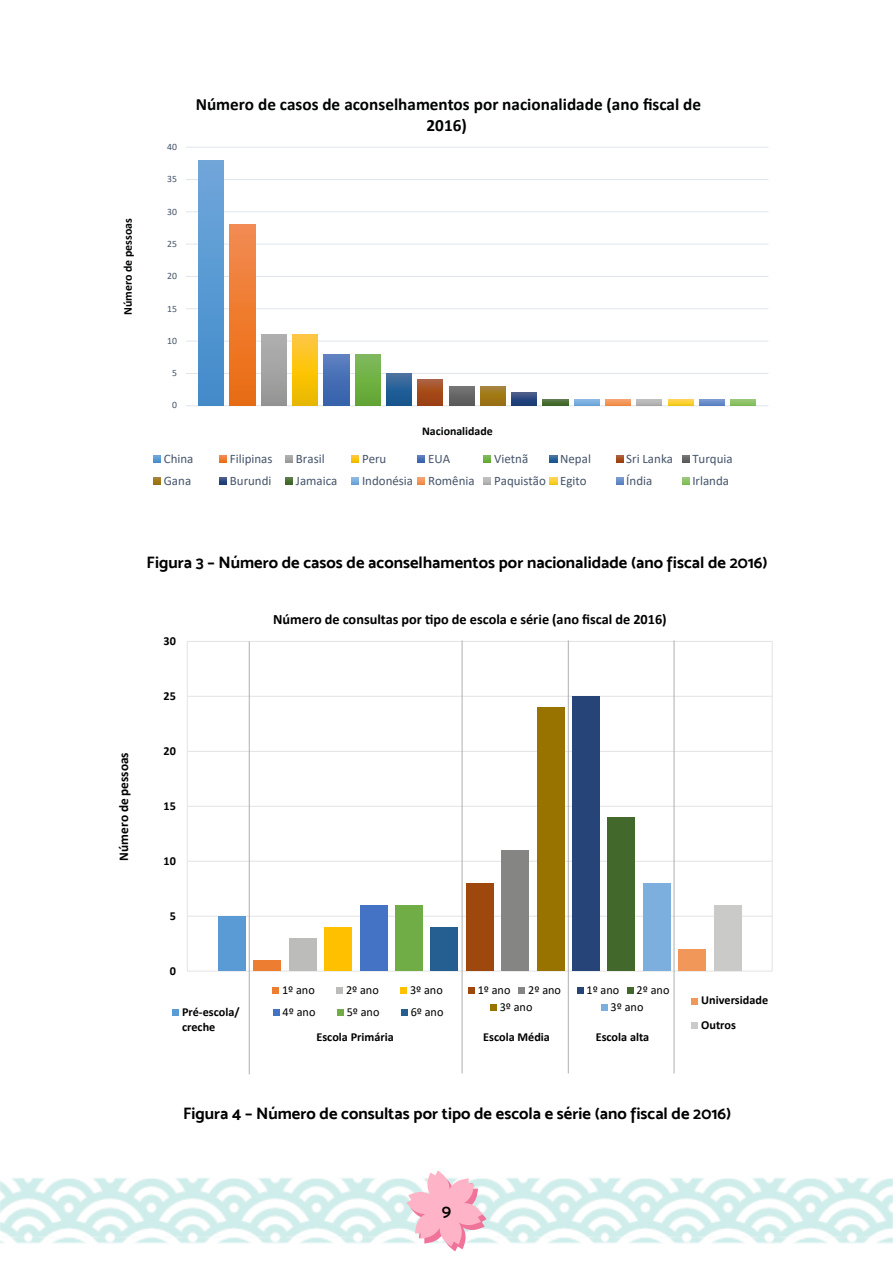
<style>
.page{position:relative;width:893px;height:1263px;background:#fff}
.page>*{position:absolute;margin:0;border:0;box-sizing:border-box;transform-origin:0 0}
.t1{font:18px "Mosk Semi Bold 600";color:#000}
.t2{font:700 17.25px/21.1px "Calibri";color:#010202;text-align:center}
.t3{font:16.5px "Mosk Bold 700";color:#000}
.t4{font:700 14.25px "Calibri";color:#000}
.t5{font:700 13.35px "Calibri";letter-spacing:-.005em;color:#000}
.t6{font:12.9px "Calibri";color:#45546a}
.t7{font:700 12.15px/14.7px "Calibri";color:#000}
.t8{font:12.15px/16.4px "Calibri";letter-spacing:.005em;color:#000}
.t9{font:700 11.85px "Calibri";letter-spacing:-.005em;color:#010202}
.t10{font:9.75px "Calibri";color:#45546a}
</style>
<div class="page">
<img style="left:0;top:1178px;width:893px;height:66px">
<svg style="left:406px;top:1171px;width:80px;height:80px"></svg>
<hr style="left:186px;top:405px;width:582px;height:1px;background:#e0e5eb">
<hr style="left:186px;top:373px;width:582px;height:1px;background:#e0e5eb">
<hr style="left:186px;top:341px;width:582px;height:1px;background:#e0e5eb">
<hr style="left:186px;top:308px;width:582px;height:1px;background:#e0e5eb">
<hr style="left:186px;top:276px;width:582px;height:1px;background:#e0e5eb">
<hr style="left:186px;top:244px;width:582px;height:1px;background:#e0e5eb">
<hr style="left:186px;top:211px;width:582px;height:1px;background:#e0e5eb">
<hr style="left:186px;top:179px;width:582px;height:1px;background:#e0e5eb">
<hr style="left:186px;top:147px;width:582px;height:1px;background:#e0e5eb">
<div style="left:199px;top:160px;width:25px;height:246px;background:linear-gradient(to bottom,#70a7db,#428bcb)"></div>
<div style="left:230px;top:225px;width:25px;height:181px;background:linear-gradient(to bottom,#f38b50,#ea6b10)"></div>
<div style="left:261px;top:335px;width:25px;height:71px;background:linear-gradient(to bottom,#b1b0b1,#959595)"></div>
<svg style="left:293px;top:335px;width:25px;height:71px"></svg>
<div style="left:324px;top:354px;width:25px;height:52px;background:linear-gradient(to bottom,#5d80c0,#3360ab)"></div>
<div style="left:355px;top:354px;width:25px;height:52px;background:linear-gradient(to bottom,#80bb5c,#61a631)"></div>
<svg style="left:386px;top:373px;width:26px;height:33px"></svg>
<div style="left:418px;top:380px;width:25px;height:26px;background:linear-gradient(to bottom,#ad5d32,#9c3c0e)"></div>
<div style="left:449px;top:386px;width:25px;height:20px;background:linear-gradient(to bottom,#757575,#595959)"></div>
<svg style="left:480px;top:386px;width:25px;height:20px"></svg>
<svg style="left:512px;top:393px;width:25px;height:13px"></svg>
<svg style="left:543px;top:399px;width:25px;height:7px"></svg>
<div style="left:574px;top:399px;width:25px;height:7px;background:#7bb0e0"></div>
<svg style="left:605px;top:399px;width:26px;height:7px"></svg>
<div style="left:637px;top:399px;width:25px;height:7px;background:#b9b8b8"></div>
<svg style="left:668px;top:399px;width:25px;height:7px"></svg>
<svg style="left:699px;top:399px;width:26px;height:7px"></svg>
<svg style="left:731px;top:399px;width:25px;height:7px"></svg>
<svg style="left:154px;top:455px;width:7px;height:7px"></svg>
<svg style="left:220px;top:455px;width:7px;height:7px"></svg>
<svg style="left:286px;top:455px;width:7px;height:7px"></svg>
<svg style="left:352px;top:455px;width:7px;height:7px"></svg>
<svg style="left:418px;top:455px;width:7px;height:7px"></svg>
<svg style="left:484px;top:455px;width:7px;height:7px"></svg>
<svg style="left:550px;top:455px;width:7px;height:7px"></svg>
<svg style="left:616px;top:455px;width:7px;height:7px"></svg>
<svg style="left:682px;top:455px;width:7px;height:7px"></svg>
<svg style="left:154px;top:477px;width:7px;height:8px"></svg>
<svg style="left:220px;top:477px;width:7px;height:8px"></svg>
<svg style="left:286px;top:477px;width:7px;height:8px"></svg>
<svg style="left:352px;top:477px;width:7px;height:8px"></svg>
<svg style="left:418px;top:477px;width:7px;height:8px"></svg>
<svg style="left:484px;top:477px;width:7px;height:8px"></svg>
<svg style="left:550px;top:477px;width:7px;height:8px"></svg>
<svg style="left:616px;top:477px;width:7px;height:8px"></svg>
<svg style="left:682px;top:477px;width:7px;height:8px"></svg>
<hr style="left:187px;top:971px;width:585px;height:1px;background:#e3e3e3">
<hr style="left:187px;top:916px;width:585px;height:1px;background:#e3e3e3">
<hr style="left:187px;top:861px;width:585px;height:1px;background:#e3e3e3">
<hr style="left:187px;top:806px;width:585px;height:1px;background:#e3e3e3">
<hr style="left:187px;top:751px;width:585px;height:1px;background:#e3e3e3">
<hr style="left:187px;top:696px;width:585px;height:1px;background:#e3e3e3">
<hr style="left:187px;top:641px;width:585px;height:1px;background:#e3e3e3">
<hr style="left:187px;top:641px;width:1px;height:330px;background:#e3e3e3">
<hr style="left:772px;top:641px;width:1px;height:330px;background:#e3e3e3">
<div style="left:218px;top:916px;width:28px;height:55px;background:#5b9bd5"></div>
<div style="left:253px;top:960px;width:28px;height:11px;background:#ed7d31"></div>
<div style="left:289px;top:938px;width:28px;height:33px;background:#bcbcbb"></div>
<div style="left:324px;top:927px;width:28px;height:44px;background:#ffc000"></div>
<div style="left:359px;top:905px;width:28px;height:66px;background:#4472c4"></div>
<div style="left:395px;top:905px;width:28px;height:66px;background:#70ad47"></div>
<div style="left:430px;top:927px;width:28px;height:44px;background:#255e91"></div>
<div style="left:466px;top:883px;width:28px;height:88px;background:#9e480e"></div>
<div style="left:501px;top:850px;width:28px;height:121px;background:#858584"></div>
<div style="left:537px;top:707px;width:27px;height:264px;background:#997300"></div>
<div style="left:572px;top:696px;width:28px;height:275px;background:#264478"></div>
<div style="left:607px;top:817px;width:28px;height:154px;background:#43682b"></div>
<div style="left:643px;top:883px;width:28px;height:88px;background:#7cafdd"></div>
<div style="left:678px;top:949px;width:28px;height:22px;background:#f1975a"></div>
<div style="left:714px;top:905px;width:28px;height:66px;background:#cacac9"></div>
<div style="left:172px;top:1009px;width:7px;height:7px;background:#5b9bd5"></div>
<div style="left:272px;top:987px;width:7px;height:7px;background:#ed7d31"></div>
<div style="left:336px;top:987px;width:7px;height:7px;background:#bcbcbb"></div>
<div style="left:400px;top:987px;width:7px;height:7px;background:#ffc000"></div>
<div style="left:273px;top:1009px;width:7px;height:6px;background:#4472c4"></div>
<div style="left:337px;top:1009px;width:7px;height:6px;background:#70ad47"></div>
<div style="left:401px;top:1009px;width:7px;height:6px;background:#255e91"></div>
<div style="left:468px;top:987px;width:7px;height:7px;background:#9e480e"></div>
<div style="left:518px;top:987px;width:7px;height:7px;background:#858584"></div>
<div style="left:490px;top:1004px;width:7px;height:6px;background:#997300"></div>
<div style="left:577px;top:987px;width:6px;height:7px;background:#264478"></div>
<div style="left:627px;top:987px;width:7px;height:7px;background:#43682b"></div>
<div style="left:601px;top:1004px;width:7px;height:7px;background:#7cafdd"></div>
<div style="left:691px;top:998px;width:7px;height:6px;background:#f1975a"></div>
<div style="left:691px;top:1022px;width:7px;height:7px;background:#cacac9"></div>
<hr style="left:249px;top:641px;width:1px;height:433px;background:#afafaf">
<hr style="left:462px;top:640px;width:1px;height:433px;background:#afafaf">
<hr style="left:568px;top:640px;width:1px;height:433px;background:#afafaf">
<hr style="left:674px;top:640px;width:1px;height:433px;background:#afafaf">
<p class="t9" style="left:120px;top:315px;width:98px;rotate:-90deg">Número de pessoas</p>
<p class="t10" style="left:167px;top:140px;width:11px">40</p>
<p class="t10" style="left:167px;top:172px;width:11px">35</p>
<p class="t10" style="left:167px;top:205px;width:11px">30</p>
<p class="t10" style="left:167px;top:237px;width:11px">25</p>
<p class="t10" style="left:167px;top:269px;width:11px">20</p>
<p class="t10" style="left:167px;top:301px;width:11px">15</p>
<p class="t10" style="left:167px;top:334px;width:11px">10</p>
<p class="t10" style="left:172px;top:366px;width:6px">5</p>
<p class="t10" style="left:172px;top:398px;width:6px">0</p>
<p class="t2" style="left:196px;top:93px;width:507px">Número de casos de aconselhamentos por nacionalidade (ano fiscal de<br>2016)</p>
<p class="t9" style="left:422px;top:424px;width:72px">Nacionalidade</p>
<p class="t6" style="left:164px;top:449px;width:31px">China</p>
<p class="t6" style="left:230px;top:449px;width:44px">Filipinas</p>
<p class="t6" style="left:296px;top:449px;width:30px">Brasil</p>
<p class="t6" style="left:362px;top:449px;width:26px">Peru</p>
<p class="t6" style="left:428px;top:449px;width:24px">EUA</p>
<p class="t6" style="left:494px;top:449px;width:36px">Vietnã</p>
<p class="t6" style="left:560px;top:449px;width:32px">Nepal</p>
<p class="t6" style="left:626px;top:449px;width:48px">Sri Lanka</p>
<p class="t6" style="left:692px;top:449px;width:42px">Turquia</p>
<p class="t6" style="left:164px;top:471px;width:29px">Gana</p>
<p class="t6" style="left:230px;top:471px;width:43px">Burundi</p>
<p class="t6" style="left:296px;top:471px;width:43px">Jamaica</p>
<p class="t6" style="left:362px;top:471px;width:114px">Indonésia Romênia</p>
<p class="t6" style="left:494px;top:471px;width:94px">Paquistão Egito</p>
<p class="t6" style="left:626px;top:471px;width:27px">Índia</p>
<p class="t6" style="left:692px;top:471px;width:38px">Irlanda</p>
<p class="t3" style="left:147px;top:552px;width:622px">Figura 3 – Número de casos de aconselhamentos por nacionalidade (ano fiscal de 2016)</p>
<p class="t7" style="left:164px;top:633px;width:14px">30</p>
<p class="t7" style="left:164px;top:688px;width:14px">25</p>
<p class="t4" style="left:273px;top:610px;width:395px">Número de consultas por tipo de escola e série (ano fiscal de 2016)</p>
<p class="t5" style="left:115px;top:860px;width:110px;rotate:-90deg">Número de pessoas</p>
<p class="t7" style="left:164px;top:743px;width:14px">20</p>
<p class="t7" style="left:164px;top:798px;width:14px">15</p>
<p class="t7" style="left:164px;top:853px;width:14px">10</p>
<p class="t7" style="left:170px;top:908px;width:8px">5</p>
<p class="t7" style="left:170px;top:963px;width:8px">0</p>
<p class="t7" style="left:182px;top:1005px;width:59px">Pré-escola/ creche</p>
<p class="t8" style="left:586px;top:982px;width:34px">1º ano</p>
<p class="t8" style="left:282px;top:982px;width:34px">1º ano</p>
<p class="t8" style="left:346px;top:982px;width:34px">2º ano</p>
<p class="t8" style="left:410px;top:982px;width:34px">3º ano</p>
<p class="t8" style="left:283px;top:1004px;width:34px">4º ano</p>
<p class="t8" style="left:347px;top:1004px;width:34px">5º ano</p>
<p class="t8" style="left:411px;top:1004px;width:34px">6º ano</p>
<p class="t8" style="left:500px;top:982px;width:63px;text-indent:28px">2º ano<br>3º ano</p>
<p class="t7" style="left:701px;top:988px;width:68px;line-height:24.5px">Universidade<br>Outros</p>
<p class="t8" style="left:611px;top:982px;width:60px;text-indent:26px">2º ano<br>3º ano</p>
<p class="t7" style="left:596px;top:1030px;width:55px">Escola alta</p>
<p class="t8" style="left:478px;top:983px;width:34px">1º ano</p>
<p class="t7" style="left:316px;top:1030px;width:79px">Escola Primária</p>
<p class="t7" style="left:483px;top:1030px;width:68px">Escola Média</p>
<p class="t3" style="left:183px;top:1104px;width:549px">Figura 4 – Número de consultas por tipo de escola e série (ano fiscal de 2016)</p>
<p class="t1" style="left:442px;top:1200px;width:11px">9</p>
</div>
